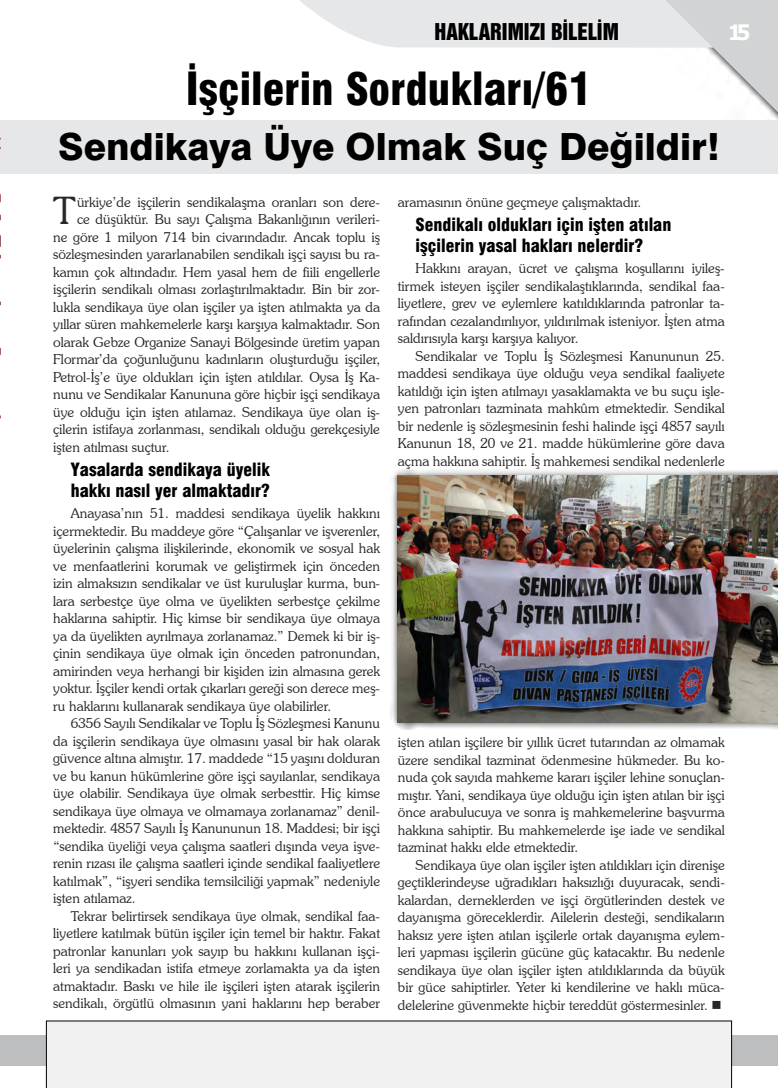
<style>
.page{position:relative;width:778px;height:1088px;background:#fff}
.page>*{position:absolute;margin:0;border:0;box-sizing:border-box;transform-origin:0 0}
.t1{font:900 condensed 43.75px "Swiss 721 BT";color:#000}
.t2{font:300 38px "Souvenir IT Cby BT";color:#292829}
.t3{font:800 37.5px "Swiss 721 BT";color:#000}
.t4{font:21.25px "Swiss 921 BT Regular A";color:#000}
.t5{font:700 21.25px "Tahoma";color:#fff}
.t6{font:900 condensed 17.5px/21px "Swiss 721 BT";color:#000}
.t7{font:300 13.75px/17.5px "Souvenir IT Cby BT";color:#292829;text-align:justify}
</style>
<div class="page">
<div style="left:0;top:1035px;width:778px;height:30px;background:#bcbec0"></div>
<div style="left:46px;top:1020px;width:686px;height:68px;background:#f1f1f2"></div>
<svg style="left:300px;top:0;width:478px;height:112px"></svg>
<div style="left:0;top:120px;width:778px;height:54px;background:#e6e7e8"></div>
<hr style="left:0;top:108px;width:2px;height:342px;background:#d71d24;opacity:.5">
<div style="left:390px;top:469px;width:388px;height:260px;background:#000;opacity:.75"></div>
<img style="left:398px;top:476px;width:380px;height:246px">
<h3 class="t4" style="left:434px;top:17px;width:186px">HAKLARIMIZI BİLELİM</h3>
<h1 class="t1" style="left:186px;top:62px;width:408px">İşçilerin Sordukları/61</h1>
<h3 class="t3" style="left:58px;top:124px;width:663px">Sendikaya Üye Olmak Suç Değildir!</h3>
<h2 class="t2" style="left:53px;top:188px;width:24px">T</h2>
<p class="t7" style="left:77px;top:193px;width:305px">ürkiye’de işçilerin sendikalaşma oranları son dere-</p>
<h3 class="t5" style="left:728px;top:17px;width:24px">15</h3>
<p class="t7" style="left:398px;top:193px;width:245px">aramasının önüne geçmeye çalışmaktadır.</p>
<p class="t6" style="left:415px;top:215px;width:257px">Sendikalı oldukları için işten atılan işçilerin yasal hakları nelerdir?</p>
<p class="t7" style="left:398px;top:259px;width:328px;text-indent:18px">Hakkını arayan, ücret ve çalışma koşullarını iyileş&shy;tirmek isteyen işçiler sendikalaştıklarında, sendikal faa&shy;liyetlere, grev ve eylemlere katıldıklarında patronlar ta&shy;rafından cezalandırılıyor, yıldırılmak isteniyor. İşten atma saldırısıyla karşı karşıya kalıyor.</p>
<p class="t7" style="left:398px;top:347px;width:328px;text-indent:18px">Sendikalar ve Toplu İş Sözleşmesi Kanununun 25. maddesi sendikaya üye olduğu veya sendikal faaliyete katıldığı için işten atılmayı yasaklamakta ve bu suçu işle&shy;yen patronları tazminata mahkûm etmektedir. Sendikal bir nedenle iş sözleşmesinin feshi halinde işçi 4857 sayılı Kanunun 18, 20 ve 21. madde hükümlerine göre dava açma hakkına sahiptir. İş mahkemesi sendikal nedenlerle</p>
<p class="t7" style="left:77px;top:211px;width:305px">ce düşüktür. Bu sayı Çalışma Bakanlığının verileri-</p>
<p class="t7" style="left:53px;top:228px;width:328px">ne göre 1 milyon 714 bin civarındadır. Ancak toplu iş</p>
<p class="t7" style="left:53px;top:246px;width:328px">sözleşmesinden yararlanabilen sendikalı işçi sayısı bu ra-</p>
<p class="t7" style="left:53px;top:263px;width:328px">kamın çok altındadır. Hem yasal hem de fiili engellerle</p>
<p class="t7" style="left:53px;top:281px;width:328px">işçilerin sendikalı olması zorlaştırılmaktadır. Bin bir zor-</p>
<p class="t7" style="left:53px;top:298px;width:328px">lukla sendikaya üye olan işçiler ya işten atılmakta ya da</p>
<p class="t7" style="left:53px;top:316px;width:328px">yıllar süren mahkemelerle karşı karşıya kalmaktadır. Son</p>
<p class="t7" style="left:53px;top:333px;width:328px">olarak Gebze Organize Sanayi Bölgesinde üretim yapan</p>
<p class="t7" style="left:53px;top:351px;width:328px">Flormar’da çoğunluğunu kadınların oluşturduğu işçiler,</p>
<p class="t7" style="left:53px;top:368px;width:328px">Petrol-İş’e üye oldukları için işten atıldılar. Oysa İş Ka-</p>
<p class="t7" style="left:53px;top:386px;width:328px">nunu ve Sendikalar Kanununa göre hiçbir işçi sendikaya</p>
<p class="t7" style="left:53px;top:403px;width:328px">üye olduğu için işten atılamaz. Sendikaya üye olan iş-</p>
<p class="t7" style="left:53px;top:421px;width:328px">çilerin istifaya zorlanması, sendikalı olduğu gerekçesiyle</p>
<p class="t7" style="left:53px;top:438px;width:118px">işten atılması suçtur.</p>
<p class="t6" style="left:71px;top:460px;width:201px">Yasalarda sendikaya üyelik hakkı nasıl yer almaktadır?</p>
<p class="t7" style="left:53px;top:504px;width:328px;text-indent:18px">Anayasa’nın 51. maddesi sendikaya üyelik hakkını içermektedir. Bu maddeye göre “Çalışanlar ve işverenler, üyelerinin çalışma ilişkilerinde, ekonomik ve sosyal hak ve menfaatlerini korumak ve geliştirmek için önceden izin almaksızın sendikalar ve üst kuruluşlar kurma, bun&shy;lara serbestçe üye olma ve üyelikten serbestçe çekilme haklarına sahiptir. Hiç kimse bir sendikaya üye olmaya ya da üyelikten ayrılmaya zorlanamaz.” Demek ki bir iş&shy;çinin sendikaya üye olmak için önceden patronundan, amirinden veya herhangi bir kişiden izin almasına gerek yoktur. İşçiler kendi ortak çıkarları gereği son derece meş&shy;ru haklarını kullanarak sendikaya üye olabilirler.</p>
<p class="t7" style="left:53px;top:714px;width:328px;text-indent:18px">6356 Sayılı Sendikalar ve Toplu İş Sözleşmesi Kanunu da işçilerin sendikaya üye olmasını yasal bir hak olarak güvence altına almıştır. 17. maddede “15 yaşını dolduran ve bu kanun hükümlerine göre işçi sayılanlar, sendikaya üye olabilir. Sendikaya üye olmak serbesttir. Hiç kimse sendikaya üye olmaya ve olmamaya zorlanamaz” denil&shy;mektedir. 4857 Sayılı İş Kanununun 18. Maddesi; bir işçi “sendika üyeliği veya çalışma saatleri dışında veya işve&shy;renin rızası ile çalışma saatleri içinde sendikal faaliyetlere katılmak”, “işyeri sendika temsilciliği yapmak” nedeniyle işten atılamaz.</p>
<p class="t7" style="left:53px;top:907px;width:328px;text-indent:18px">Tekrar belirtirsek sendikaya üye olmak, sendikal faa&shy;liyetlere katılmak bütün işçiler için temel bir haktır. Fakat patronlar kanunları yok sayıp bu hakkını kullanan işçi&shy;leri ya sendikadan istifa etmeye zorlamakta ya da işten atmaktadır. Baskı ve hile ile işçileri işten atarak işçilerin sendikalı, örgütlü olmasının yani haklarını hep beraber</p>
<p class="t7" style="left:398px;top:733px;width:328px">işten atılan işçilere bir yıllık ücret tutarından az olmamak üzere sendikal tazminat ödenmesine hükmeder. Bu ko&shy;nuda çok sayıda mahkeme kararı işçiler lehine sonuçlan&shy;mıştır. Yani, sendikaya üye olduğu için işten atılan bir işçi önce arabulucuya ve sonra iş mahkemelerine başvurma hakkına sahiptir. Bu mahkemelerde işe iade ve sendikal tazminat hakkı elde etmektedir.</p>
<p class="t7" style="left:398px;top:856px;width:328px;text-indent:18px">Sendikaya üye olan işçiler işten atıldıkları için direnişe geçtiklerindeyse uğradıkları haksızlığı duyuracak, sendi&shy;kalardan, derneklerden ve işçi örgütlerinden destek ve dayanışma göreceklerdir. Ailelerin desteği, sendikaların haksız yere işten atılan işçilerle ortak dayanışma eylem&shy;leri yapması işçilerin gücüne güç katacaktır. Bu nedenle sendikaya üye olan işçiler işten atıldıklarında da büyük bir güce sahiptirler. Yeter ki kendilerine ve haklı müca&shy;delelerine güvenmekte hiçbir tereddüt göstermesinler. ■</p>
</div>
